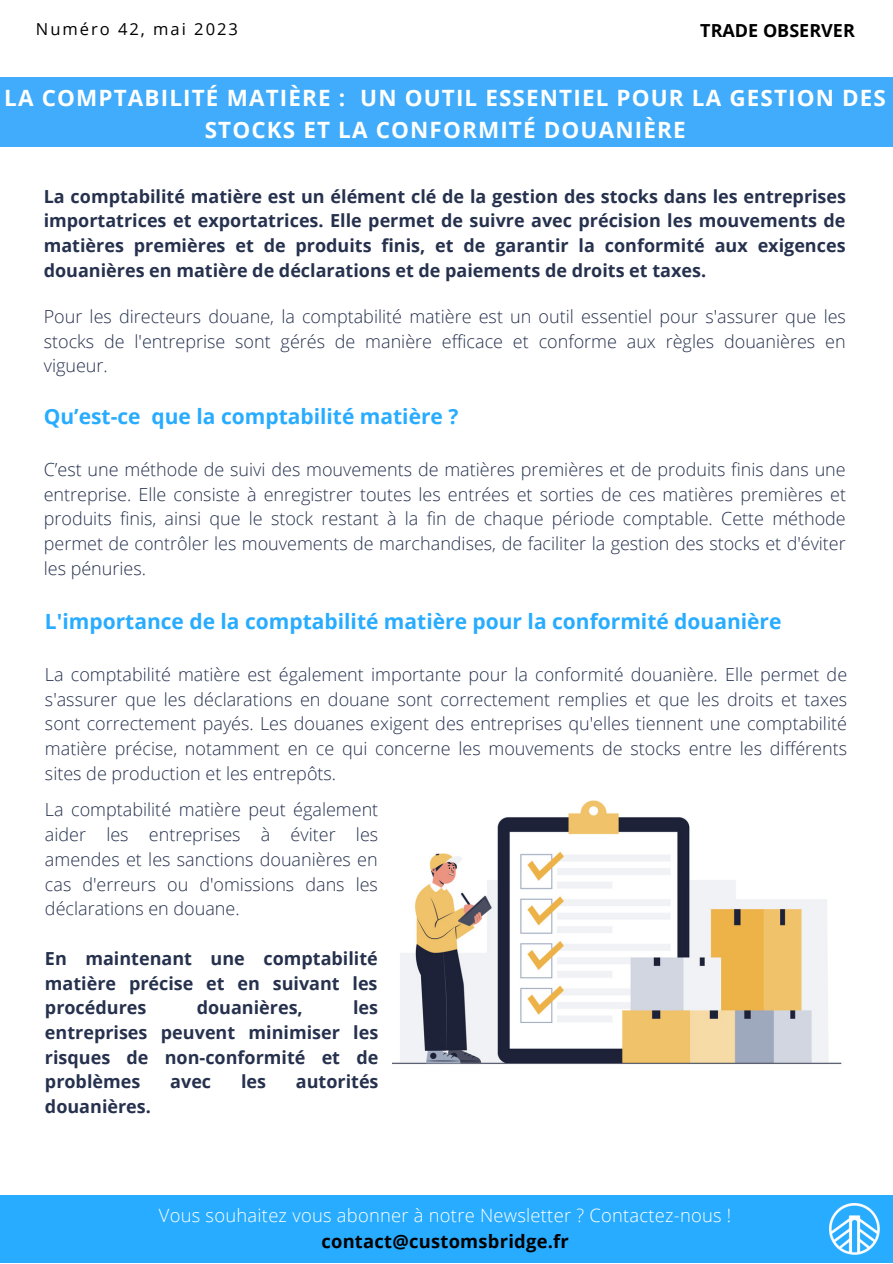
<style>
.page{position:relative;width:893px;height:1264px;background:#fff}
.page>*{position:absolute;margin:0;border:0;box-sizing:border-box;transform-origin:0 0}
.t1{font:700 22.5px/31.5px "Open Sans";letter-spacing:.05em;color:#fff;text-align:center}
.t2{font:700 21px "Open Sans";color:#28acff}
.t3{font:300 18.3px "Open Sans";letter-spacing:.015em;color:#fff}
.t4{font:700 18.3px "Open Sans";letter-spacing:.015em;color:#000}
.t5{font:300 18px/24.8px "Open Sans";color:#26314e;text-align:justify}
.t6{font:700 18px/24.8px "Open Sans";color:#26314e;text-align:justify}
.t7{font:700 18px "Open Sans";color:#000}
.t8{font:16.5px "Open Sans";letter-spacing:.12em;color:#000}
</style>
<div class="page">
<div style="left:0;top:1195px;width:892px;height:67px;background:#28acff"></div>
<img style="left:829px;top:1203px;width:50px;height:51px">
<div style="left:0;top:77px;width:892px;height:70px;background:#40acfb"></div>
<img style="left:392px;top:800px;width:450px;height:264px">
<p class="t8" style="left:36px;top:17px;width:203px">Numéro 42, mai 2023</p>
<p class="t7" style="left:700px;top:17px;width:156px">TRADE OBSERVER</p>
<p class="t1" style="left:4px;top:82px;width:883px">LA COMPTABILITÉ MATIÈRE : UN OUTIL ESSENTIEL POUR LA GESTION DES<br>STOCKS ET LA CONFORMITÉ DOUANIÈRE</p>
<p class="t6" style="left:44px;top:183px;width:803px">La comptabilité matière est un élément clé de la gestion des stocks dans les entreprises importatrices et exportatrices. Elle permet de suivre avec précision les mouvements de matières premières et de produits finis, et de garantir la conformité aux exigences douanières en matière de déclarations et de paiements de droits et taxes.</p>
<p class="t5" style="left:44px;top:303px;width:803px">Pour les directeurs douane, la comptabilité matière est un outil essentiel pour s'assurer que les stocks de l'entreprise sont gérés de manière efficace et conforme aux règles douanières en vigueur.</p>
<p class="t2" style="left:44px;top:401px;width:416px">Qu’est-ce que la comptabilité matière ?</p>
<p class="t5" style="left:44px;top:456px;width:803px">C’est une méthode de suivi des mouvements de matières premières et de produits finis dans une entreprise. Elle consiste à enregistrer toutes les entrées et sorties de ces matières premières et produits finis, ainsi que le stock restant à la fin de chaque période comptable. Cette méthode permet de contrôler les mouvements de marchandises, de faciliter la gestion des stocks et d'éviter les pénuries.</p>
<p class="t2" style="left:45px;top:607px;width:738px">L'importance de la comptabilité matière pour la conformité douanière</p>
<p class="t5" style="left:45px;top:661px;width:803px">La comptabilité matière est également importante pour la conformité douanière. Elle permet de s'assurer que les déclarations en douane sont correctement remplies et que les droits et taxes sont correctement payés. Les douanes exigent des entreprises qu'elles tiennent une comptabilité matière précise, notamment en ce qui concerne les mouvements de stocks entre les différents sites de production et les entrepôts.</p>
<p class="t5" style="left:45px;top:797px;width:335px">La comptabilité matière peut également aider les entreprises à éviter les amendes et les sanctions douanières en cas d'erreurs ou d'omissions dans les déclarations en douane.</p>
<p class="t6" style="left:45px;top:945px;width:334px">En maintenant une comptabilité matière précise et en suivant les procédures</p>
<p class="t6" style="left:197px;top:994px;width:108px">douanières,</p>
<p class="t6" style="left:45px;top:994px;width:335px;text-indent:308px">les entreprises peuvent minimiser les risques de non-conformité et de problèmes</p>
<p class="t6" style="left:170px;top:1069px;width:42px">avec</p>
<p class="t6" style="left:241px;top:1069px;width:27px">les</p>
<p class="t6" style="left:296px;top:1069px;width:84px">autorités</p>
<p class="t6" style="left:45px;top:1093px;width:107px">douanières.</p>
<p class="t3" style="left:159px;top:1202px;width:574px">Vous souhaitez vous abonner à notre Newsletter ? Contactez-nous !</p>
<p class="t4" style="left:321px;top:1228px;width:249px">contact@customsbridge.fr</p>
</div>
